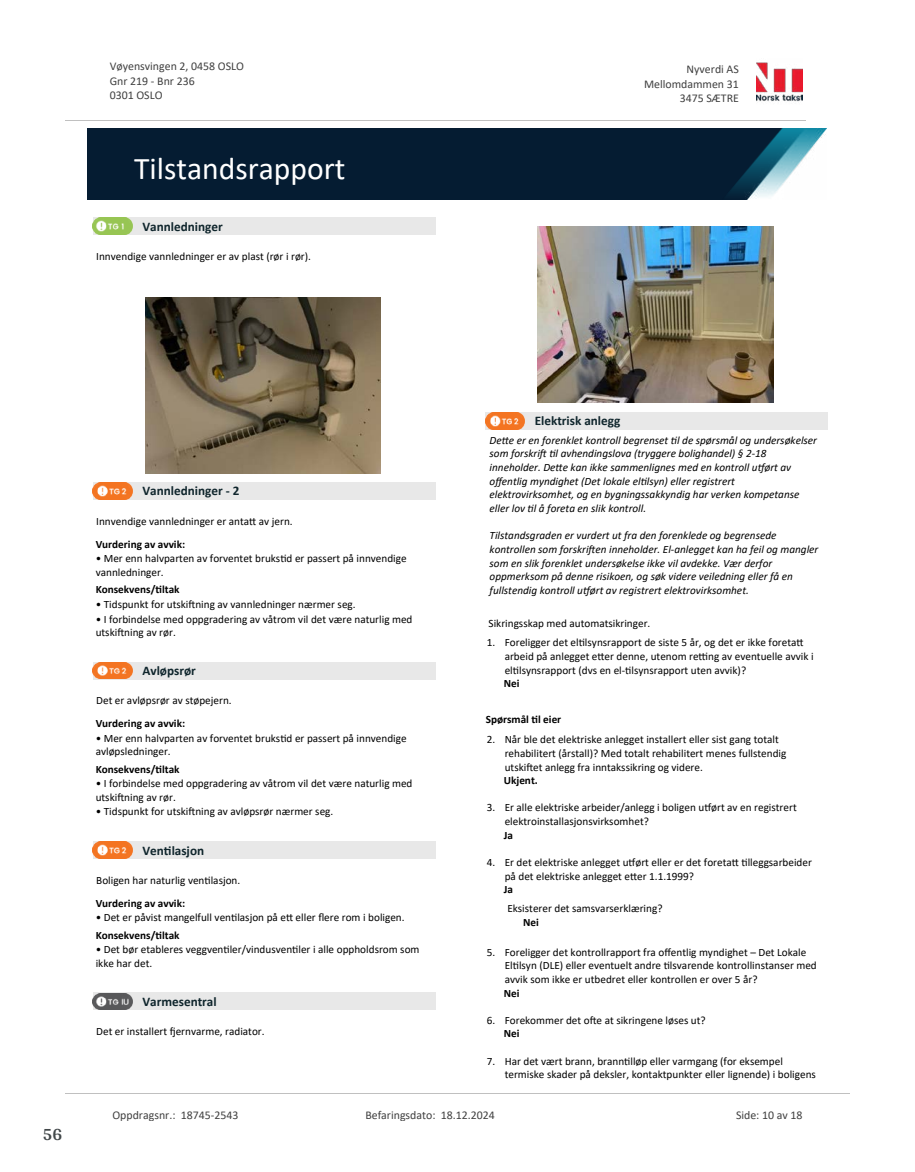
<style>
.page{position:relative;width:915px;height:1172px;background:#fff}
.page>*{position:absolute;margin:0;border:0;box-sizing:border-box;transform-origin:0 0}
.t1{font:31.65px "Calibri";color:#fff}
.t2{font:700 18px "Arya";color:#414749}
.t3{font:700 13.2px "Calibri";color:#0f252c}
.t4{font:11.85px/14.5px "Calibri";color:#404040}
.t5{font:11.25px/13.6px "Calibri";color:#000}
.t6{font:italic 11.25px/13.6px "Calibri";color:#000}
.t7{font:700 11.25px "Calibri";color:#000}
</style>
<div class="page">
<div style="left:93px;top:218px;width:342px;height:17px;background:#e8e8e8"></div>
<svg style="left:97px;top:222px;width:36px;height:13px"></svg>
<img style="left:93px;top:218px;width:39px;height:16px">
<img style="left:145px;top:298px;width:235px;height:175px">
<div style="left:93px;top:482px;width:342px;height:17px;background:#e8e8e8"></div>
<img style="left:93px;top:482px;width:39px;height:17px">
<div style="left:93px;top:662px;width:342px;height:17px;background:#e8e8e8"></div>
<img style="left:93px;top:662px;width:39px;height:17px">
<div style="left:93px;top:842px;width:342px;height:17px;background:#e8e8e8"></div>
<img style="left:93px;top:842px;width:39px;height:17px">
<div style="left:93px;top:993px;width:342px;height:17px;background:#e8e8e8"></div>
<img style="left:93px;top:993px;width:39px;height:17px">
<img style="left:537px;top:226px;width:235px;height:176px">
<div style="left:485px;top:412px;width:342px;height:17px;background:#e8e8e8"></div>
<img style="left:485px;top:412px;width:39px;height:17px">
<img style="left:756px;top:62px;width:46px;height:40px">
<hr style="left:65px;top:120px;width:740px;height:1px;background:#c0c0c0">
<img style="left:88px;top:129px;width:738px;height:71px">
<hr style="left:65px;top:1093px;width:784px;height:1px;background:#c0c0c0">
<p class="t4" style="left:110px;top:59px;width:136px">Vøyensvingen 2, 0458 OSLO<br>Gnr 219 - Bnr 236<br>0301 OSLO</p>
<p class="t4" style="left:686px;top:62px;width:54px">Nyverdi AS</p>
<p class="t4" style="left:643px;top:76px;width:96px">Mellomdammen 31</p>
<p class="t4" style="left:679px;top:90px;width:61px">3475 SÆTRE</p>
<h1 class="t1" style="left:134px;top:147px;width:213px">Tilstandsrapport</h1>
<p class="t3" style="left:142px;top:217px;width:82px">Vannledninger</p>
<p class="t5" style="left:96px;top:249px;width:216px">Innvendige vannledninger er av plast (rør i rør).</p>
<h2 class="t2" style="left:43px;top:1123px;width:21px">56</h2>
<p class="t3" style="left:142px;top:482px;width:98px">Vannledninger - 2</p>
<p class="t5" style="left:96px;top:514px;width:198px">Innvendige vannledninger er anta琀琀 av jern.</p>
<p class="t7" style="left:96px;top:536px;width:91px">Vurdering av avvik:</p>
<p class="t5" style="left:96px;top:551px;width:312px">• Mer enn halvparten av forventet bruks琀椀d er passert på innvendige vannledninger.</p>
<p class="t7" style="left:96px;top:581px;width:85px">Konsekvens/琀椀ltak</p>
<p class="t5" style="left:96px;top:597px;width:261px">• Tidspunkt for utski昀琀ning av vannledninger nærmer seg.</p>
<p class="t5" style="left:96px;top:612px;width:318px">• I forbindelse med oppgradering av våtrom vil det være naturlig med utski昀琀ning av rør.</p>
<p class="t3" style="left:142px;top:661px;width:55px">Avløpsrør</p>
<p class="t5" style="left:96px;top:693px;width:137px">Det er avløpsrør av støpejern.</p>
<p class="t7" style="left:96px;top:716px;width:91px">Vurdering av avvik:</p>
<p class="t5" style="left:96px;top:731px;width:312px">• Mer enn halvparten av forventet bruks琀椀d er passert på innvendige avløpsledninger.</p>
<p class="t7" style="left:96px;top:761px;width:85px">Konsekvens/琀椀ltak</p>
<p class="t5" style="left:96px;top:776px;width:318px">• I forbindelse med oppgradering av våtrom vil det være naturlig med utski昀琀ning av rør.</p>
<p class="t5" style="left:96px;top:804px;width:239px">• Tidspunkt for utski昀琀ning av avløpsrør nærmer seg.</p>
<p class="t3" style="left:142px;top:841px;width:63px">Ven琀椀lasjon</p>
<p class="t5" style="left:96px;top:873px;width:145px">Boligen har naturlig ven琀椀lasjon.</p>
<p class="t7" style="left:96px;top:895px;width:91px">Vurdering av avvik:</p>
<p class="t5" style="left:96px;top:910px;width:310px">• Det er påvist mangelfull ven琀椀lasjon på e琀琀 eller 昀氀ere rom i boligen.</p>
<p class="t7" style="left:96px;top:927px;width:85px">Konsekvens/琀椀ltak</p>
<p class="t5" style="left:96px;top:942px;width:325px">• Det bør etableres veggven琀椀ler/vindusven琀椀ler i alle oppholdsrom som ikke har det.</p>
<p class="t3" style="left:142px;top:992px;width:76px">Varmesentral</p>
<p class="t5" style="left:96px;top:1024px;width:170px">Det er installert 昀樀ernvarme, radiator.</p>
<p class="t3" style="left:534px;top:411px;width:87px">Elektrisk anlegg</p>
<p class="t6" style="left:489px;top:433px;width:329px">De琀琀e er en forenklet kontroll begrenset 琀椀l de spørsmål og undersøkelser som forskri昀琀 琀椀l avhendingslova (tryggere bolighandel) § 2-18 inneholder. De琀琀e kan ikke sammenlignes med en kontroll u琀昀ørt av<br>o昀昀entlig myndighet (Det lokale el琀椀lsyn) eller registrert elektrovirksomhet, og en bygningssakkyndig har verken kompetanse eller lov 琀椀l å foreta en slik kontroll.</p>
<p class="t6" style="left:489px;top:528px;width:330px">Tilstandsgraden er vurdert ut fra den forenklede og begrensede kontrollen som forskri昀琀en inneholder. El-anlegget kan ha feil og mangler som en slik forenklet undersøkelse ikke vil avdekke. Vær derfor oppmerksom på denne risikoen, og søk videre veiledning eller få en fullstendig kontroll u琀昀ørt av registrert elektrovirksomhet.</p>
<p class="t5" style="left:488px;top:617px;width:163px">Sikringsskap med automatsikringer.</p>
<p class="t5" style="left:504px;top:635px;width:310px;text-indent:-18px">1. Foreligger det el琀椀lsynsrapport de siste 5 år, og det er ikke foreta琀琀arbeid på anlegget e琀琀er denne, utenom re琀紀ng av eventuelle avvik i el琀椀lsynsrapport (dvs en el-琀椀lsynsrapport uten avvik)?</p>
<p class="t7" style="left:503px;top:676px;width:17px">Nei</p>
<p class="t7" style="left:485px;top:712px;width:77px">Spørsmål 琀椀l eier</p>
<p class="t5" style="left:504px;top:732px;width:283px;text-indent:-18px">2. Når ble det elektriske anlegget installert eller sist gang totalt rehabilitert (årstall)? Med totalt rehabilitert menes fullstendig utski昀琀et anlegg fra inntakssikring og videre.</p>
<p class="t7" style="left:503px;top:773px;width:36px">Ukjent.</p>
<p class="t5" style="left:504px;top:801px;width:293px;text-indent:-18px">3. Er alle elektriske arbeider/anlegg i boligen u琀昀ørt av en registrert elektroinstallasjonsvirksomhet?</p>
<p class="t7" style="left:503px;top:827px;width:11px">Ja</p>
<p class="t5" style="left:504px;top:855px;width:308px;text-indent:-18px">4. Er det elektriske anlegget u琀昀ørt eller er det foreta琀琀 琀椀lleggsarbeider på det elektriske anlegget e琀琀er 1.1.1999?</p>
<p class="t7" style="left:503px;top:881px;width:11px">Ja</p>
<p class="t5" style="left:507px;top:901px;width:157px">Eksisterer det samsvarserklæring?</p>
<p class="t7" style="left:523px;top:914px;width:17px">Nei</p>
<p class="t5" style="left:504px;top:945px;width:313px;text-indent:-18px">5. Foreligger det kontrollrapport fra o昀昀entlig myndighet – Det Lokale<br>El琀椀lsyn (DLE) eller eventuelt andre 琀椀lsvarende kontrollinstanser med avvik som ikke er utbedret eller kontrollen er over 5 år?</p>
<p class="t7" style="left:503px;top:985px;width:17px">Nei</p>
<p class="t5" style="left:486px;top:1013px;width:220px">6. Forekommer det o昀琀e at sikringene løses ut?</p>
<p class="t7" style="left:503px;top:1026px;width:17px">Nei</p>
<p class="t5" style="left:504px;top:1054px;width:312px;text-indent:-18px">7. Har det vært brann, brann琀椀lløp eller varmgang (for eksempel termiske skader på deksler, kontaktpunkter eller lignende) i boligens</p>
<p class="t4" style="left:112px;top:1107px;width:127px">Oppdragsnr.: 18745-2543</p>
<p class="t4" style="left:365px;top:1107px;width:131px">Befaringsdato: 18.12.2024</p>
<p class="t4" style="left:735px;top:1107px;width:68px">Side: 10 av 18</p>
</div>
